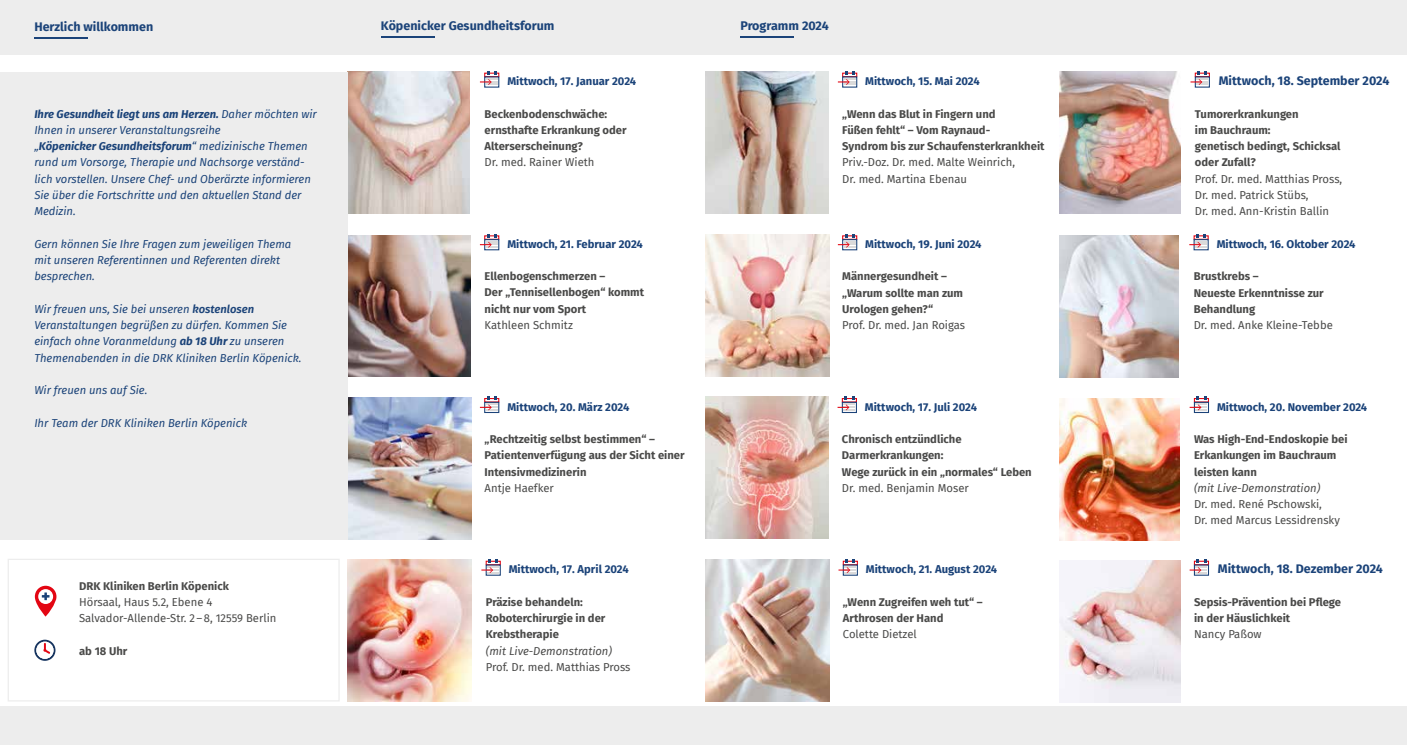
<style>
.page{position:relative;width:1407px;height:745px;background:#fff}
.page>*{position:absolute;margin:0;border:0;box-sizing:border-box;transform-origin:0 0}
.t1{font:700 12.5px "Fira Sans";color:#1b4379}
.t2{font:700 11.25px/16.2px "Fira Sans";color:#4a4a49}
.t3{font:italic 11.25px/16.2px "Fira Sans";color:#1b4379}
.t4{font:11.25px/16.2px "Fira Sans";color:#4a4a49}
.t5{font:700 11.25px "Fira Sans";color:#1b4379}
.t6{font:italic 11.25px "Fira Sans";color:#4a4a49}
.s1{font-weight:700}
.s2{font-weight:600}
</style>
<div class="page">
<img style="left:347px;top:72px;width:123px;height:141px">
<img style="left:347px;top:559px;width:124px;height:142px">
<img style="left:705px;top:396px;width:124px;height:142px">
<img style="left:1059px;top:235px;width:120px;height:142px">
<img style="left:348px;top:397px;width:123px;height:142px">
<img style="left:705px;top:234px;width:124px;height:142px">
<img style="left:1059px;top:72px;width:121px;height:141px">
<img style="left:1059px;top:560px;width:121px;height:141px">
<img style="left:348px;top:235px;width:123px;height:141px">
<img style="left:705px;top:71px;width:123px;height:142px">
<img style="left:706px;top:559px;width:123px;height:142px">
<img style="left:1059px;top:398px;width:120px;height:141px">
<div style="left:0;top:0;width:1407px;height:55px;background:#ededed"></div>
<div style="left:0;top:705px;width:1407px;height:39px;background:#ededed"></div>
<hr style="left:381px;top:36px;width:53px;height:1px;background:#1b4379">
<hr style="left:740px;top:36px;width:53px;height:1px;background:#1b4379">
<div style="left:484px;top:73px;width:15px;height:4px;border:1px solid #e30613"></div>
<div style="left:484px;top:76px;width:15px;height:12px;border:1px solid #1b4379"></div>
<svg style="left:480px;top:71px;width:17px;height:14px"></svg>
<div style="left:484px;top:398px;width:15px;height:4px;border:1px solid #e30613"></div>
<div style="left:484px;top:401px;width:15px;height:12px;border:1px solid #1b4379"></div>
<svg style="left:480px;top:396px;width:17px;height:14px"></svg>
<div style="left:486px;top:560px;width:15px;height:5px;border:1px solid #e30613"></div>
<div style="left:486px;top:564px;width:15px;height:11px;border:1px solid #1b4379"></div>
<svg style="left:481px;top:559px;width:18px;height:14px"></svg>
<div style="left:842px;top:398px;width:15px;height:4px;border:1px solid #e30613"></div>
<div style="left:842px;top:401px;width:15px;height:12px;border:1px solid #1b4379"></div>
<svg style="left:837px;top:396px;width:18px;height:14px"></svg>
<div style="left:1193px;top:239px;width:15px;height:11px;border:1px solid #1b4379"></div>
<svg style="left:1189px;top:234px;width:18px;height:14px"></svg>
<div style="left:842px;top:73px;width:15px;height:4px;border:1px solid #e30613"></div>
<div style="left:842px;top:76px;width:15px;height:12px;border:1px solid #1b4379"></div>
<svg style="left:838px;top:71px;width:17px;height:14px"></svg>
<div style="left:843px;top:560px;width:15px;height:5px;border:1px solid #e30613"></div>
<div style="left:843px;top:564px;width:15px;height:11px;border:1px solid #1b4379"></div>
<svg style="left:838px;top:559px;width:18px;height:14px"></svg>
<div style="left:1194px;top:398px;width:15px;height:4px;border:1px solid #e30613"></div>
<div style="left:1194px;top:401px;width:15px;height:12px;border:1px solid #1b4379"></div>
<svg style="left:1189px;top:396px;width:18px;height:14px"></svg>
<div style="left:842px;top:235px;width:15px;height:5px;border:1px solid #e30613"></div>
<div style="left:842px;top:239px;width:15px;height:11px;border:1px solid #1b4379"></div>
<svg style="left:838px;top:234px;width:17px;height:14px"></svg>
<div style="left:1195px;top:73px;width:15px;height:4px;border:1px solid #e30613"></div>
<div style="left:1195px;top:76px;width:15px;height:12px;border:1px solid #1b4379"></div>
<svg style="left:1190px;top:71px;width:18px;height:14px"></svg>
<div style="left:1194px;top:560px;width:15px;height:5px;border:1px solid #e30613"></div>
<div style="left:1194px;top:564px;width:15px;height:11px;border:1px solid #1b4379"></div>
<svg style="left:1189px;top:559px;width:18px;height:14px"></svg>
<div style="left:484px;top:235px;width:15px;height:5px;border:1px solid #e30613"></div>
<div style="left:484px;top:239px;width:15px;height:11px;border:1px solid #1b4379"></div>
<svg style="left:480px;top:234px;width:17px;height:14px"></svg>
<div style="left:0;top:72px;width:347px;height:467px;background:#ededed"></div>
<hr style="left:34px;top:37px;width:54px;height:2px;background:#1b4379">
<div style="left:8px;top:558px;width:332px;height:143px;border:1px solid #ededed"></div>
<svg style="left:34px;top:639px;width:21px;height:21px"></svg>
<svg style="left:35px;top:585px;width:21px;height:31px"></svg>
<p class="t1" style="left:34px;top:16px;width:120px">Herzlich willkommen</p>
<p class="t3" style="left:34px;top:105px;width:284px"><span class="s1">Ihre Gesundheit liegt uns am Herzen.</span> Daher möchten wir Ihnen in unserer Veranstaltungsreihe<br>„<span class="s1">Köpenicker Gesundheitsforum</span>“ medizinische Themen rund um Vorsorge, Therapie und Nachsorge verständ&shy;lich vorstellen. Unsere Chef- und Oberärzte informieren Sie über die Fortschritte und den aktuellen Stand der Medizin.</p>
<p class="t3" style="left:34px;top:235px;width:258px">Gern können Sie Ihre Fragen zum jeweiligen Thema mit unseren Referentinnen und Referenten direkt besprechen.</p>
<p class="t3" style="left:34px;top:300px;width:269px">Wir freuen uns, Sie bei unseren <span class="s2">kostenlosen </span>Veranstaltungen begrüßen zu dürfen. Kommen Sie einfach ohne Voranmeldung <span class="s1">ab 18 Uhr</span> zu unseren Themenabenden in die DRK Kliniken Berlin Köpenick.</p>
<p class="t3" style="left:34px;top:381px;width:115px">Wir freuen uns auf Sie.</p>
<p class="t3" style="left:34px;top:414px;width:214px">Ihr Team der DRK Kliniken Berlin Köpenick</p>
<p class="t2" style="left:79px;top:576px;width:151px">DRK Kliniken Berlin Köpenick</p>
<p class="t4" style="left:79px;top:593px;width:199px">Hörsaal, Haus 5.2, Ebene 4<br>Salvador-Allende-Str. 2–8, 12559 Berlin</p>
<p class="t2" style="left:79px;top:641px;width:50px">ab 18 Uhr</p>
<p class="t1" style="left:381px;top:15px;width:175px">Köpenicker Gesundheitsforum</p>
<p class="t1" style="left:740px;top:15px;width:90px">Programm 2024</p>
<p class="t5" style="left:507px;top:72px;width:130px">Mittwoch, 17. Januar 2024</p>
<p class="t2" style="left:485px;top:105px;width:143px">Beckenbodenschwäche: ernsthafte Erkrankung oder<br>Alterserscheinung?</p>
<p class="t4" style="left:485px;top:154px;width:111px">Dr. med. Rainer Wieth</p>
<p class="t5" style="left:865px;top:72px;width:116px">Mittwoch, 15. Mai 2024</p>
<p class="t2" style="left:842px;top:105px;width:204px">„Wenn das Blut in Fingern und<br>Füßen fehlt“ – Vom Raynaud-<br>Syndrom bis zur Schaufensterkrankheit</p>
<p class="t4" style="left:842px;top:154px;width:174px">Priv.-Doz. Dr. med. Malte Weinrich,<br>Dr. med. Martina Ebenau</p>
<p class="t5" style="left:507px;top:234px;width:137px">Mittwoch, 21. Februar 2024</p>
<p class="t2" style="left:485px;top:267px;width:161px">Ellenbogenschmerzen –<br>Der „Tennisellenbogen“ kommt nicht nur vom Sport</p>
<p class="t4" style="left:485px;top:316px;width:90px">Kathleen Schmitz</p>
<p class="t5" style="left:865px;top:234px;width:118px">Mittwoch, 19. Juni 2024</p>
<p class="t2" style="left:842px;top:267px;width:122px">Männergesundheit – „Warum sollte man zum<br>Urologen gehen?“</p>
<p class="t4" style="left:842px;top:316px;width:124px">Prof. Dr. med. Jan Roigas</p>
<p class="t5" style="left:507px;top:397px;width:124px">Mittwoch, 20. März 2024</p>
<p class="t5" style="left:865px;top:397px;width:114px">Mittwoch, 17. Juli 2024</p>
<p class="t2" style="left:485px;top:430px;width:201px">„Rechtzeitig selbst bestimmen“ –<br>Patientenverfügung aus der Sicht einer<br>Intensivmedizinerin</p>
<p class="t4" style="left:485px;top:479px;width:71px">Antje Haefker</p>
<p class="t2" style="left:842px;top:430px;width:191px">Chronisch entzündliche<br>Darmerkrankungen:<br>Wege zurück in ein „normales“ Leben</p>
<p class="t4" style="left:842px;top:479px;width:128px">Dr. med. Benjamin Moser</p>
<p class="t5" style="left:509px;top:559px;width:121px">Mittwoch, 17. April 2024</p>
<p class="t5" style="left:866px;top:559px;width:133px">Mittwoch, 21. August 2024</p>
<p class="t2" style="left:486px;top:592px;width:121px">Präzise behandeln:<br>Roboterchirurgie in der<br>Krebstherapie</p>
<p class="t6" style="left:486px;top:641px;width:128px">(mit Live-Demonstration)</p>
<p class="t4" style="left:486px;top:658px;width:146px">Prof. Dr. med. Matthias Pross</p>
<p class="t2" style="left:843px;top:592px;width:141px">„Wenn Zugreifen weh tut“ –<br>Arthrosen der Hand</p>
<p class="t4" style="left:843px;top:625px;width:75px">Colette Dietzel</p>
<p class="t1" style="left:1219px;top:70px;width:172px">Mittwoch, 18. September 2024</p>
<p class="t2" style="left:1195px;top:105px;width:147px">Tumorerkrankungen<br>im Bauchraum:<br>genetisch bedingt, Schicksal oder Zufall?</p>
<p class="t4" style="left:1195px;top:170px;width:149px">Prof. Dr. med. Matthias Pross,<br>Dr. med. Patrick Stübs,<br>Dr. med. Ann-Kristin Ballin</p>
<p class="t5" style="left:1216px;top:234px;width:140px">Mittwoch, 16. Oktober 2024</p>
<p class="t2" style="left:1193px;top:267px;width:132px">Brustkrebs –<br>Neueste Erkenntnisse zur<br>Behandlung</p>
<p class="t4" style="left:1193px;top:316px;width:141px">Dr. med. Anke Kleine-Tebbe</p>
<p class="t5" style="left:1217px;top:397px;width:152px">Mittwoch, 20. November 2024</p>
<p class="t2" style="left:1194px;top:430px;width:155px">Was High-End-Endoskopie bei<br>Erkankungen im Bauchraum leisten kann</p>
<p class="t6" style="left:1194px;top:479px;width:128px">(mit Live-Demonstration)</p>
<p class="t4" style="left:1194px;top:495px;width:147px">Dr. med. René Pschowski,<br>Dr. med Marcus Lessidrensky</p>
<p class="t1" style="left:1218px;top:558px;width:166px">Mittwoch, 18. Dezember 2024</p>
<p class="t2" style="left:1194px;top:592px;width:149px">Sepsis-Prävention bei Pflege in der Häuslichkeit</p>
<p class="t4" style="left:1194px;top:625px;width:69px">Nancy Paßow</p>
</div>
